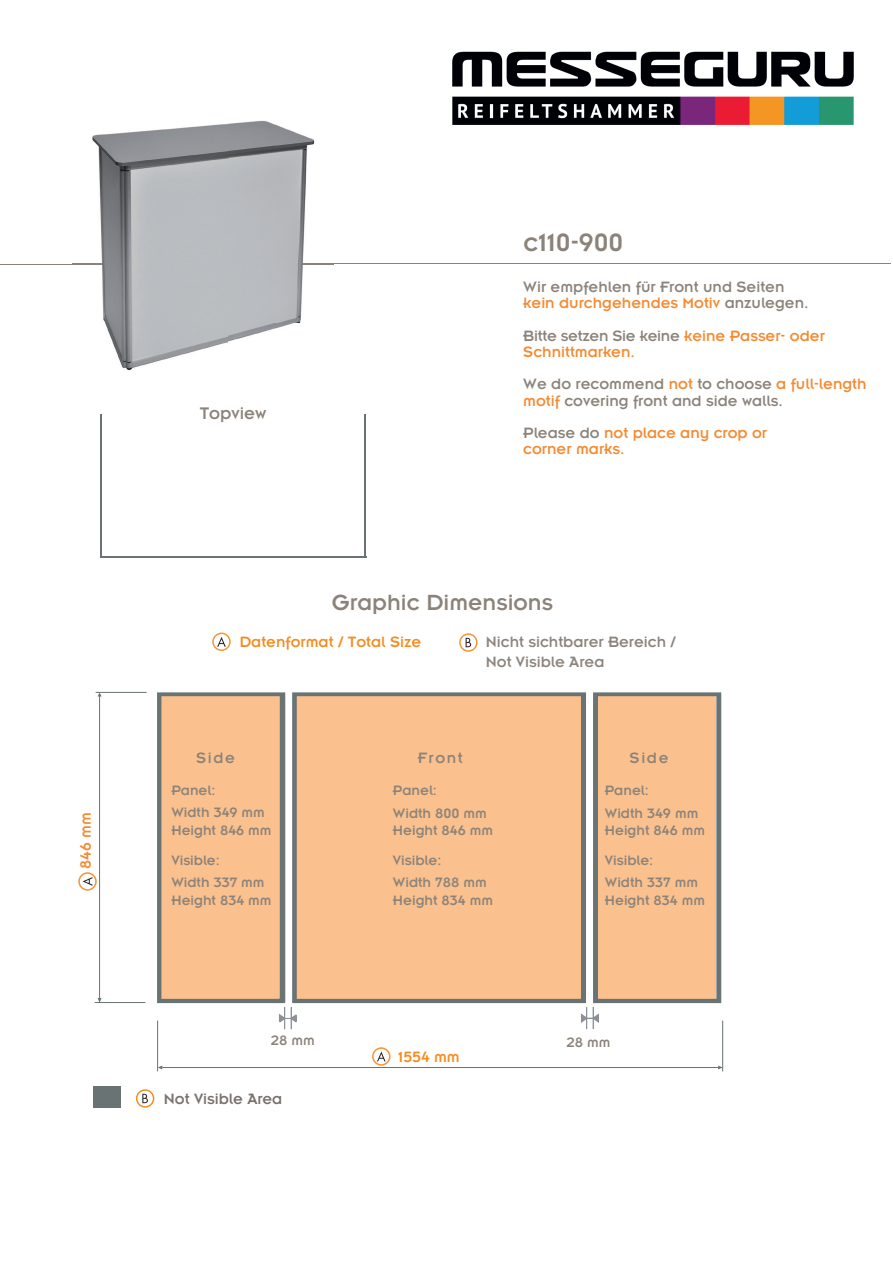
<style>
.page{position:relative;width:893px;height:1263px;background:#fff}
.page>*{position:absolute;margin:0;border:0;box-sizing:border-box;transform-origin:0 0}
.t1{font:27.6px "Insignia";color:#8b837a}
.t2{font:24.15px "Insignia";color:#8b837a}
.t3{font:18.45px "Insignia";color:#8b837a}
.t4{font:16.5px/16.2px "Insignia";color:#8b837a}
.t5{font:16.5px/16.2px "Insignia";color:#f48a31}
.t6{font:16.5px/19.8px "Insignia";color:#8c847c}
.t7{font:16.5px "Insignia";color:#f48c1f}
.t8{font:16.5px "Insignia";color:#79706b}
.t9{font:15px/18px "Insignia";color:#8b837a}
.s1{color:#f48a31}
.s2{color:#8b837a}
</style>
<div class="page">
<hr style="left:100px;top:414px;width:2px;height:143px;background:#697374">
<hr style="left:365px;top:414px;width:1px;height:143px;background:#697374">
<hr style="left:102px;top:557px;width:265px;height:1px;background:#697374">
<div style="left:297px;top:692px;width:284px;height:311px;background:#fac08d"></div>
<svg style="left:157px;top:692px;width:140px;height:337px;background:#e9be97"></svg>
<svg style="left:581px;top:692px;width:140px;height:337px;background:#e9be98"></svg>
<hr style="left:291px;top:263px;width:600px;height:1px;background:#8b837a">
<hr style="left:0;top:264px;width:132px;height:1px;background:#8b837a">
<img style="left:73px;top:120px;width:260px;height:251px">
<img style="left:291px;top:263px;width:42px;height:1px">
<img style="left:73px;top:264px;width:59px;height:1px">
<svg style="left:459px;top:633px;width:19px;height:19px"></svg>
<svg style="left:212px;top:633px;width:19px;height:18px"></svg>
<hr style="left:157px;top:1021px;width:1px;height:50px;background:#697374">
<hr style="left:162px;top:1067px;width:556px;height:1px;background:#697374">
<hr style="left:722px;top:1021px;width:1px;height:50px;background:#697374">
<svg style="left:158px;top:1066px;width:4px;height:3px"></svg>
<div style="left:372px;top:1047px;width:18px;height:19px;border:2px solid #f79332;border-radius:50%"></div>
<svg style="left:377px;top:1052px;width:9px;height:9px"></svg>
<div style="left:93px;top:1086px;width:27px;height:22px;background:#697374"></div>
<svg style="left:136px;top:1089px;width:18px;height:19px"></svg>
<hr style="left:99px;top:694px;width:1px;height:309px;background:#697374">
<hr style="left:95px;top:1002px;width:50px;height:1px;background:#697374">
<hr style="left:96px;top:692px;width:51px;height:1px;background:#697374">
<div style="left:78px;top:872px;width:19px;height:19px;border:2px solid #f79332;border-radius:50%"></div>
<svg style="left:83px;top:877px;width:9px;height:9px"></svg>
<img style="left:452px;top:51px;width:402px;height:74px">
<p class="t5" style="left:79px;top:869px;width:58px;rotate:-90deg">846 mm</p>
<p class="t3" style="left:200px;top:408px;width:68px">Topview</p>
<h1 class="t1" style="left:523px;top:234px;width:101px">c110-900</h1>
<p class="t4" style="left:523px;top:280px;width:287px">Wir empfehlen für Front und Seiten <span class="s1">kein durchgehendes Motiv</span> anzulegen.</p>
<p class="t5" style="left:523px;top:329px;width:303px"><span class="s2">Bitte setzen Sie keine</span> keine Passer- oder<br>Schnittmarken.</p>
<p class="t4" style="left:523px;top:377px;width:345px">We do recommend <span class="s1">not</span> to choose <span class="s1">a full-length motif</span> covering front and side walls.</p>
<p class="t5" style="left:523px;top:426px;width:245px"><span class="s2">Please do</span> not place any crop or corner marks.</p>
<h2 class="t2" style="left:332px;top:595px;width:222px">Graphic Dimensions</h2>
<p class="t6" style="left:486px;top:633px;width:192px">Nicht sichtbarer Bereich /<br>Not Visible Area</p>
<p class="t7" style="left:239px;top:637px;width:183px">Datenformat / Total Size</p>
<p class="t4" style="left:196px;top:751px;width:40px">Side</p>
<p class="t9" style="left:171px;top:783px;width:45px">Panel:</p>
<p class="t4" style="left:418px;top:751px;width:47px">Front</p>
<p class="t9" style="left:393px;top:783px;width:45px">Panel:</p>
<p class="t4" style="left:630px;top:751px;width:40px">Side</p>
<p class="t9" style="left:605px;top:783px;width:45px">Panel:</p>
<p class="t9" style="left:171px;top:805px;width:102px">Width 349 mm<br>Height 846 mm</p>
<p class="t9" style="left:393px;top:805px;width:102px">Width 800 mm<br>Height 846 mm</p>
<p class="t9" style="left:605px;top:805px;width:102px">Width 349 mm<br>Height 846 mm</p>
<p class="t9" style="left:171px;top:853px;width:50px">Visible:</p>
<p class="t9" style="left:393px;top:853px;width:50px">Visible:</p>
<p class="t9" style="left:605px;top:853px;width:50px">Visible:</p>
<p class="t9" style="left:171px;top:875px;width:102px">Width 337 mm<br>Height 834 mm</p>
<p class="t9" style="left:393px;top:875px;width:102px">Width 788 mm<br>Height 834 mm</p>
<p class="t9" style="left:605px;top:875px;width:102px">Width 337 mm<br>Height 834 mm</p>
<p class="t9" style="left:271px;top:1033px;width:46px">28 mm</p>
<p class="t9" style="left:566px;top:1035px;width:46px">28 mm</p>
<p class="t8" style="left:164px;top:1094px;width:120px">Not Visible Area</p>
<p class="t7" style="left:398px;top:1052px;width:63px">1554 mm</p>
</div>
